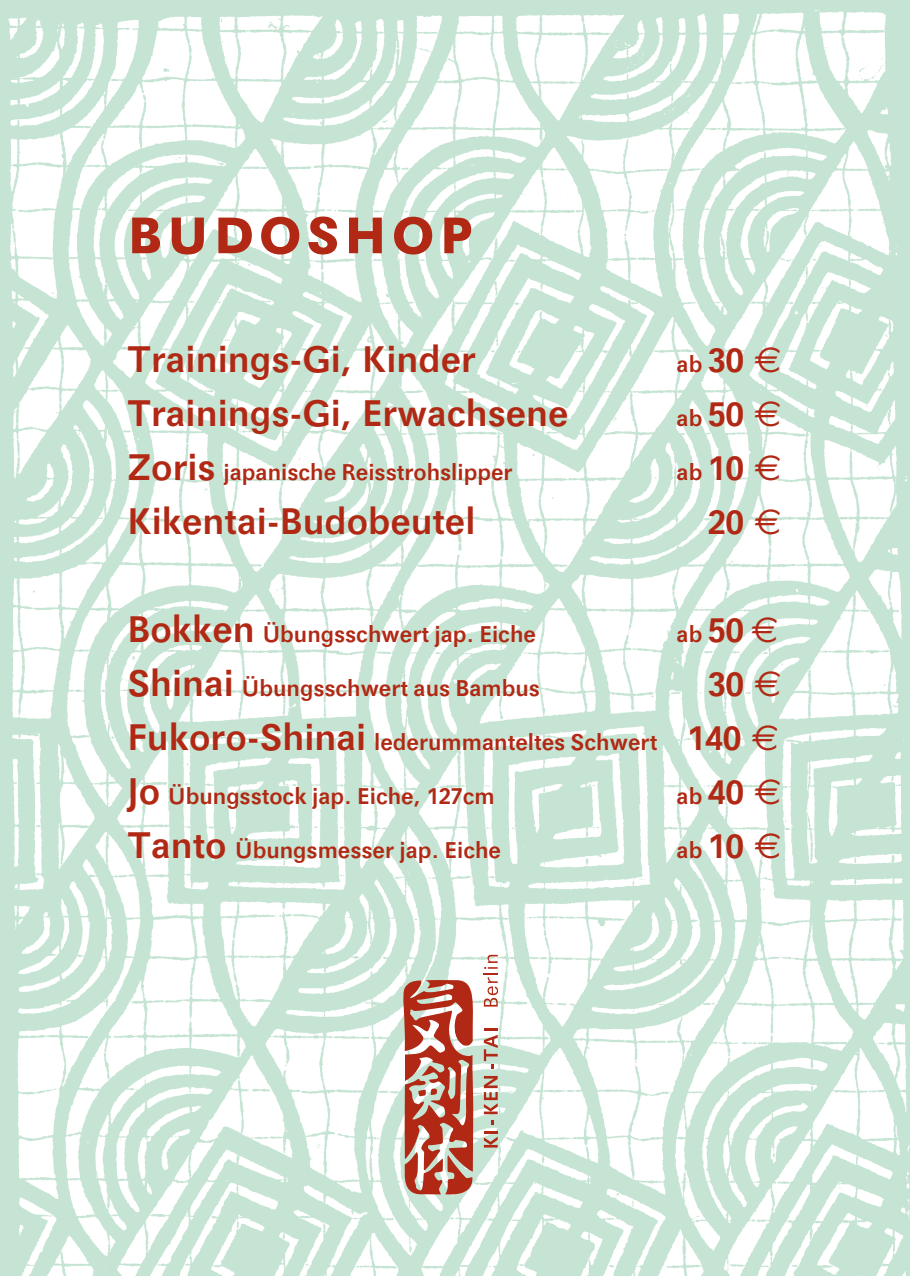
<style>
.page{position:relative;width:910px;height:1276px;background:#fff}
.page>*{position:absolute;margin:0;border:0;box-sizing:border-box;transform-origin:0 0}
.t1{font:54px "Maxima F T09 Normal";letter-spacing:.1em;color:#b12914}
.t2{font:39px "Maxima Hf T09 Normal";color:#b12914}
.t3{font:36px "Maxima Hf T09 Normal";color:#b12914}
.t4{font:24px "Maxima Hf T09 Normal";color:#b12914}
.s1{font-size:36px}
.s2{font-family:"Euro Sans";font-size:36px}
.s3{font-size:39px}
.s4{font-family:"Euro Sans"}
</style>
<div class="page">
<img style="left:0;top:0;width:910px;height:1276px">
<svg style="left:401px;top:980px;width:76px;height:214px"></svg>
<svg style="left:484px;top:1131px;width:14px;height:16px"></svg>
<svg style="left:484px;top:1076px;width:14px;height:38px"></svg>
<svg style="left:484px;top:1035px;width:14px;height:33px"></svg>
<hr style="left:484px;top:1028px;width:14px;height:3px;background:#b12914">
<svg style="left:483px;top:955px;width:15px;height:51px"></svg>
<p class="t1" style="left:128px;top:207px;width:346px">BUDOSHOP</p>
<p class="t2" style="left:128px;top:339px;width:350px">Trainings-Gi, Kinder</p>
<p class="t4" style="left:677px;top:352px;width:106px">ab <span class="s1">30</span> <span class="s2">E</span></p>
<p class="t2" style="left:128px;top:393px;width:442px">Trainings-Gi, Erwachsene</p>
<p class="t4" style="left:677px;top:406px;width:106px">ab <span class="s1">50</span> <span class="s2">E</span></p>
<p class="t4" style="left:128px;top:460px;width:387px"><span class="s3">Zoris</span> japanische Reisstrohslipper</p>
<p class="t4" style="left:677px;top:460px;width:106px">ab <span class="s1">10</span> <span class="s2">E</span></p>
<p class="t2" style="left:128px;top:501px;width:349px">Kikentai-Budobeutel</p>
<p class="t3" style="left:708px;top:503px;width:75px">20 <span class="s4">E</span></p>
<p class="t4" style="left:128px;top:622px;width:410px"><span class="s3">Bokken</span> Übungsschwert jap. Eiche</p>
<p class="t4" style="left:677px;top:622px;width:103px">ab <span class="s1">50</span> <span class="s2">E</span></p>
<p class="t4" style="left:128px;top:676px;width:414px"><span class="s3">Shinai</span> Übungsschwert aus Bambus</p>
<p class="t3" style="left:708px;top:665px;width:75px">30 <span class="s4">E</span></p>
<p class="t4" style="left:128px;top:730px;width:653px"><span class="s3">Fukoro-Shinai</span> lederummanteltes Schwert <span class="s1">140</span> <span class="s2">E</span></p>
<p class="t4" style="left:128px;top:784px;width:369px"><span class="s3">Jo</span> Übungsstock jap. Eiche, 127cm</p>
<p class="t4" style="left:677px;top:784px;width:106px">ab <span class="s1">40</span> <span class="s2">E</span></p>
<p class="t4" style="left:128px;top:838px;width:375px"><span class="s3">Tanto</span> Übungsmesser jap. Eiche</p>
<p class="t4" style="left:677px;top:838px;width:106px">ab <span class="s1">10</span> <span class="s2">E</span></p>
</div>
